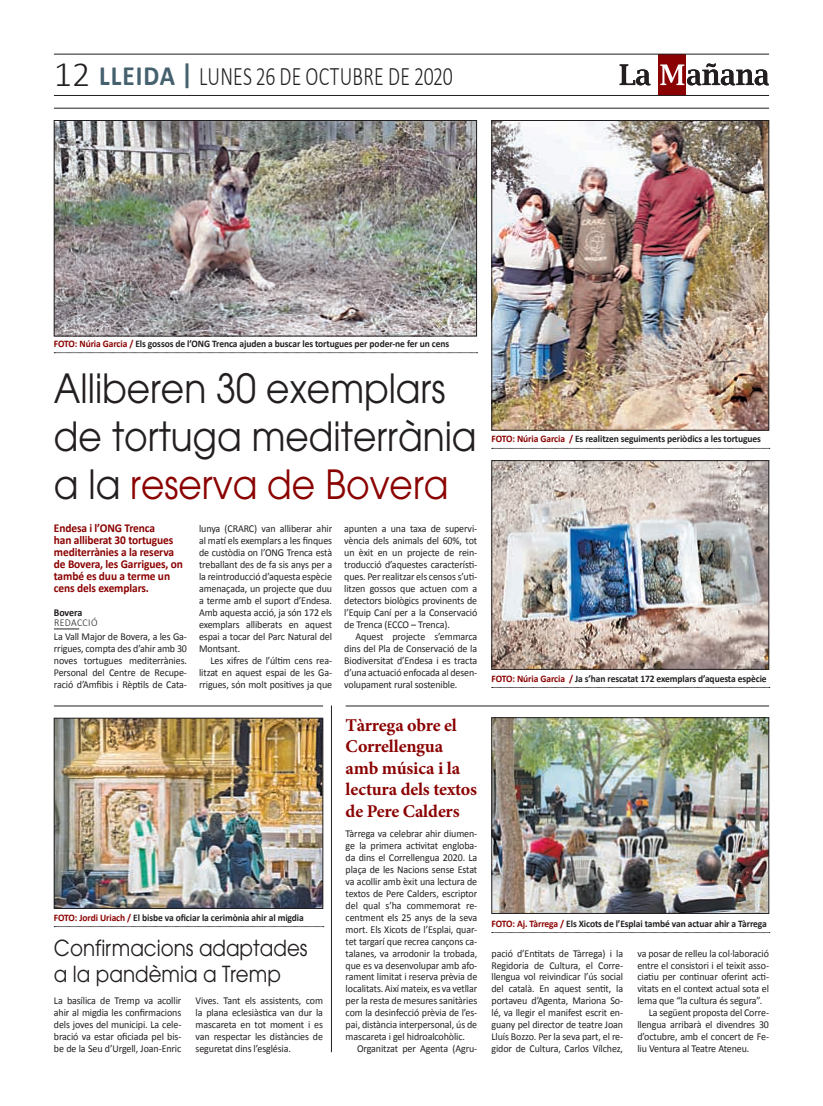
<style>
.page{position:relative;width:823px;height:1106px;background:#fff}
.page>*{position:absolute;margin:0;border:0;box-sizing:border-box;transform-origin:0 0}
.t1{font:40px/48px "Avant Garde";color:#231f20;scale:.9 1}
.t2{font:300 26.8px "Calibri";letter-spacing:.015em;color:#231f20;scale:.74 1}
.t3{font:22px/26.4px "Avant Garde";color:#231f20;scale:.9 1}
.t4{font:700 18px/21.6px "Minion Pro";letter-spacing:-.01em;color:#8b0202}
.t5{font:700 12px/12px "Calibri";letter-spacing:-.01em;color:#8b0202;scale:.95 1}
.t6{font:10.5px/11.9px "Calibri";letter-spacing:-.01em;color:#231f20;text-align:justify;scale:.95 1}
.t7{font:300 10.5px/10px "Calibri";letter-spacing:.03em;color:#231f20;scale:.95 1}
.t8{font:700 10px "Calibri";letter-spacing:-.01em;color:#231f20;scale:.95 1}
.s1{font-size:36px}
.s2{font-weight:700;font-size:28px;color:#46616e}
.s3{color:#8b0202}
.s4{font-weight:700}
</style>
<div class="page">
<hr style="left:54px;top:108px;width:714px;height:1px;background:#231f20">
<svg style="left:54px;top:628px;width:25px;height:1px"></svg>
<svg style="left:54px;top:352px;width:423px;height:1px"></svg>
<img style="left:56px;top:122px;width:418px;height:212px">
<div style="left:54px;top:120px;width:422px;height:216px;border:1px solid #231f20"></div>
<div style="left:658px;top:54px;width:27px;height:41px;background:#8b0202"></div>
<svg style="left:660px;top:63px;width:108px;height:22px"></svg>
<svg style="left:619px;top:64px;width:31px;height:21px"></svg>
<hr style="left:54px;top:54px;width:714px;height:1px;background:#231f20">
<hr style="left:54px;top:95px;width:714px;height:1px;background:#231f20">
<svg style="left:491px;top:687px;width:278px;height:1px"></svg>
<img style="left:493px;top:462px;width:273px;height:205px">
<div style="left:491px;top:460px;width:277px;height:209px;border:1px solid #231f20"></div>
<svg style="left:491px;top:448px;width:278px;height:1px"></svg>
<img style="left:493px;top:122px;width:273px;height:306px">
<div style="left:491px;top:120px;width:277px;height:310px;border:1px solid #231f20"></div>
<hr style="left:54px;top:705px;width:269px;height:1px;background:#231f20">
<svg style="left:54px;top:926px;width:269px;height:1px"></svg>
<img style="left:56px;top:720px;width:265px;height:186px">
<div style="left:54px;top:718px;width:269px;height:190px;border:1px solid #231f20"></div>
<hr style="left:345px;top:705px;width:423px;height:1px;background:#231f20">
<svg style="left:491px;top:932px;width:278px;height:1px"></svg>
<img style="left:493px;top:719px;width:273px;height:192px">
<div style="left:491px;top:717px;width:277px;height:196px;border:1px solid #231f20"></div>
<hr style="left:331px;top:705px;width:1px;height:347px;background:#231f20">
<p class="t2" style="left:54px;top:60px;width:540px"><span class="s1">12</span> <span class="s2">LLEIDA |</span> LUNES 26 DE OCTUBRE DE 2020</p>
<p class="t8" style="left:54px;top:337px;width:417px"><span class="s3">FOTO: Núria Garcia /</span> Els gossos de l’ONG Trenca ajuden a buscar les tortugues per poder-ne fer un cens</p>
<p class="t1" style="left:54px;top:364px;width:471px">Alliberen 30 exemplars de tortuga mediterrània a la <span class="s3">reserva de Bovera</span></p>
<p class="t5" style="left:54px;top:522px;width:137px">Endesa i l’ONG Trenca<br>han alliberat 30 tortugues mediterrànies a la reserva de Bovera, les Garrigues, on també es duu a terme un cens dels exemplars.</p>
<p class="t7" style="left:54px;top:607px;width:47px"><span class="s4">Bovera<br></span>REDACCIÓ</p>
<p class="t6" style="left:54px;top:630px;width:141px">La Vall Major de Bovera, a les Ga&shy;rrigues, compta des d’ahir amb 30 noves tortugues mediterrànies.<br>Personal del Centre de Recupe&shy;ració d’Amfibis i Rèptils de Cata-</p>
<p class="t6" style="left:199px;top:522px;width:141px">lunya (CRARC) van alliberar ahir</p>
<p class="t6" style="left:199px;top:534px;width:141px">al matí els exemplars a les finques</p>
<p class="t6" style="left:199px;top:546px;width:141px">de custòdia on l’ONG Trenca està</p>
<p class="t6" style="left:199px;top:558px;width:141px">treballant des de fa sis anys per a</p>
<p class="t6" style="left:199px;top:570px;width:141px">la reintroducció d’aquesta espècie</p>
<p class="t6" style="left:199px;top:582px;width:141px">amenaçada, un projecte que duu</p>
<p class="t6" style="left:199px;top:594px;width:141px">a terme amb el suport d’Endesa.</p>
<p class="t6" style="left:199px;top:606px;width:141px">Amb aquesta acció, ja són 172 els</p>
<p class="t6" style="left:199px;top:618px;width:141px">exemplars alliberats en aquest</p>
<p class="t6" style="left:199px;top:630px;width:141px">espai a tocar del Parc Natural del</p>
<p class="t6" style="left:199px;top:642px;width:45px">Montsant.</p>
<p class="t6" style="left:210px;top:654px;width:130px">Les xifres de l’últim cens rea-</p>
<p class="t6" style="left:199px;top:666px;width:141px">litzat en aquest espai de les Ga-</p>
<p class="t6" style="left:199px;top:678px;width:141px">rrigues, són molt positives ja que</p>
<p class="t6" style="left:344px;top:522px;width:141px">apunten a una taxa de supervi-</p>
<p class="t6" style="left:344px;top:534px;width:141px">vència dels animals del 60%, tot</p>
<p class="t6" style="left:344px;top:546px;width:141px">un èxit en un projecte de rein-</p>
<p class="t6" style="left:344px;top:558px;width:141px">troducció d’aquestes característi-</p>
<p class="t6" style="left:344px;top:570px;width:141px">ques. Per realitzar els censos s’uti-</p>
<p class="t6" style="left:344px;top:582px;width:141px">litzen gossos que actuen com a</p>
<p class="t6" style="left:344px;top:594px;width:141px">detectors biològics provinents de</p>
<p class="t6" style="left:344px;top:606px;width:141px">l’Equip Caní per a la Conservació</p>
<p class="t6" style="left:344px;top:618px;width:113px">de Trenca (ECCO – Trenca).</p>
<p class="t6" style="left:355px;top:630px;width:130px">Aquest projecte s’emmarca</p>
<p class="t6" style="left:344px;top:642px;width:141px">dins del Pla de Conservació de la</p>
<p class="t6" style="left:344px;top:654px;width:141px">Biodiversitat d’Endesa i es tracta</p>
<p class="t6" style="left:344px;top:666px;width:141px">d’una actuació enfocada al desen-</p>
<p class="t6" style="left:344px;top:678px;width:121px">volupament rural sostenible.</p>
<p class="t8" style="left:54px;top:911px;width:264px"><span class="s3">FOTO: Jordi Uriach /</span> El bisbe va oficiar la cerimònia ahir al migdia</p>
<p class="t3" style="left:54px;top:934px;width:283px">Confirmacions adaptades a la pandèmia a Tremp</p>
<p class="t6" style="left:54px;top:995px;width:136px">La basílica de Tremp va acollir ahir al migdia les confirmacions dels joves del municipi. La cele&shy;bració va estar oficiada pel bis&shy;be de la Seu d’Urgell, Joan-Enric</p>
<p class="t6" style="left:195px;top:995px;width:136px">Vives. Tant els assistents, com la plana eclesiàstica van dur la mascareta en tot moment i es van respectar les distàncies de seguretat dins l’església.</p>
<p class="t4" style="left:345px;top:713px;width:133px">Tàrrega obre el<br>Correllengua amb música i la lectura dels textos de Pere Calders</p>
<p class="t6" style="left:345px;top:827px;width:140px">Tàrrega va celebrar ahir diumen-</p>
<p class="t6" style="left:345px;top:839px;width:140px">ge la primera activitat engloba-</p>
<p class="t6" style="left:345px;top:851px;width:140px">da dins el Correllengua 2020. La</p>
<p class="t6" style="left:345px;top:863px;width:140px">plaça de les Nacions sense Estat</p>
<p class="t6" style="left:345px;top:875px;width:140px">va acollir amb èxit una lectura de</p>
<p class="t6" style="left:345px;top:887px;width:140px">textos de Pere Calders, escriptor</p>
<p class="t6" style="left:345px;top:899px;width:140px">del qual s’ha commemorat re-</p>
<p class="t6" style="left:345px;top:911px;width:140px">centment els 25 anys de la seva</p>
<p class="t6" style="left:345px;top:923px;width:140px">mort. Els Xicots de l’Esplai, quar-</p>
<p class="t6" style="left:345px;top:935px;width:140px">tet targarí que recrea cançons ca-</p>
<p class="t6" style="left:345px;top:947px;width:140px">talanes, va arrodonir la trobada,</p>
<p class="t6" style="left:345px;top:959px;width:140px">que es va desenvolupar amb afo-</p>
<p class="t6" style="left:345px;top:971px;width:140px">rament limitat i reserva prèvia de</p>
<p class="t6" style="left:345px;top:983px;width:140px">localitats. Així mateix, es va vetllar</p>
<p class="t6" style="left:345px;top:995px;width:140px">per la resta de mesures sanitàries</p>
<p class="t6" style="left:345px;top:1006px;width:140px">com la desinfecció prèvia de l’es-</p>
<p class="t6" style="left:345px;top:1018px;width:140px">pai, distància interpersonal, ús de</p>
<p class="t6" style="left:345px;top:1030px;width:127px">mascareta i gel hidroalcohòlic.</p>
<p class="t6" style="left:357px;top:1042px;width:128px">Organitzat per Agenta (Agru-</p>
<p class="t8" style="left:491px;top:433px;width:285px"><span class="s3">FOTO: Núria Garcia /</span> Es realitzen seguiments periòdics a les tortugues</p>
<p class="t8" style="left:491px;top:672px;width:291px"><span class="s3">FOTO: Núria Garcia /</span> Ja s’han rescatat 172 exemplars d’aquesta espècie</p>
<p class="t8" style="left:491px;top:917px;width:291px"><span class="s3">FOTO: Aj. Tàrrega /</span> Els Xicots de l’Esplai també van actuar ahir a Tàrrega</p>
<p class="t6" style="left:491px;top:947px;width:140px">pació d’Entitats de Tàrrega) i la Regidoria de Cultura, el Corre&shy;llengua vol reivindicar l’ús social del català. En aquest sentit, la portaveu d’Agenta, Mariona So&shy;lé, va llegir el manifest escrit en&shy;guany pel director de teatre Joan Lluís Bozzo. Per la seva part, el re&shy;gidor de Cultura, Carlos Vílchez,</p>
<p class="t6" style="left:637px;top:947px;width:140px">va posar de relleu la col·laboració</p>
<p class="t6" style="left:637px;top:959px;width:140px">entre el consistori i el teixit asso-</p>
<p class="t6" style="left:637px;top:971px;width:140px">ciatiu per continuar oferint acti-</p>
<p class="t6" style="left:637px;top:983px;width:140px">vitats en el context actual sota el</p>
<p class="t6" style="left:637px;top:995px;width:133px">lema que “la cultura és segura”.</p>
<p class="t6" style="left:648px;top:1006px;width:128px">La següent proposta del Corre-</p>
<p class="t6" style="left:637px;top:1018px;width:140px">llengua arribarà el divendres 30</p>
<p class="t6" style="left:637px;top:1030px;width:140px">d’octubre, amb el concert de Fe-</p>
<p class="t6" style="left:637px;top:1042px;width:119px">liu Ventura al Teatre Ateneu.</p>
</div>
